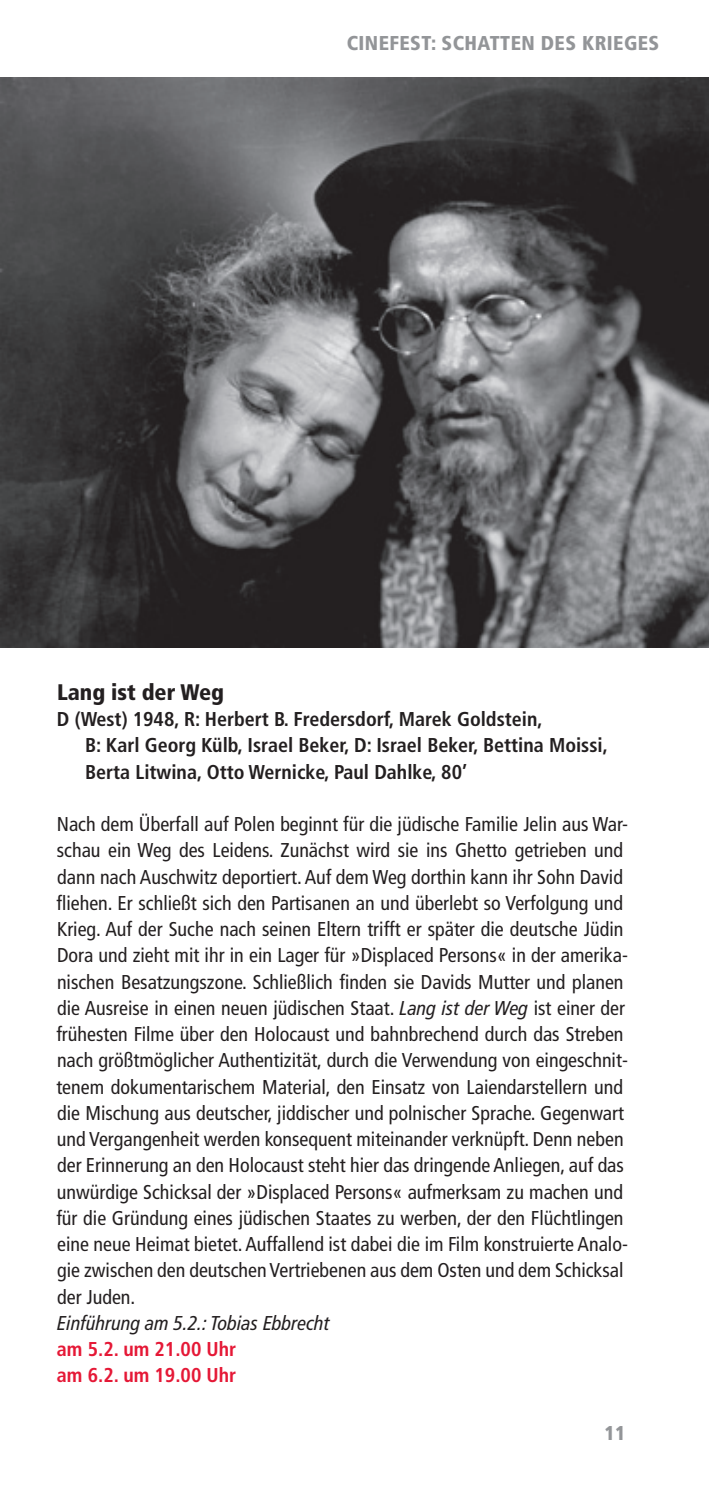
<style>
.page{position:relative;width:709px;height:1489px;background:#fff}
.page>*{position:absolute;margin:0;border:0;box-sizing:border-box;transform-origin:0 0}
.t1{font:900 condensed 22.5px "Frutiger LT Com";color:#231f20}
.t2{font:condensed 20px/26.2px "Frutiger LT Com";color:#231f20}
.t3{font:700 condensed 20px/26.2px "Frutiger LT Com";color:#231f20}
.t4{font:700 condensed 20px/26.2px "Frutiger LT Com";color:#e51836}
.t5{font:italic condensed 20px "Frutiger LT Com";color:#231f20}
.t6{font:900 condensed 20px "Frutiger LT Com";letter-spacing:.02em;color:#939598}
.s1{font-style:italic}
</style>
<div class="page">
<img style="left:0;top:78px;width:709px;height:569px">
<p class="t6" style="left:347px;top:31px;width:314px">CINEFEST: SCHATTEN DES KRIEGES</p>
<p class="t1" style="left:57px;top:678px;width:168px">Lang ist der Weg</p>
<p class="t3" style="left:85px;top:706px;width:524px;text-indent:-28px">D (West) 1948, R: Herbert B. Fredersdorf, Marek Goldstein,<br>B: Karl Georg Külb, Israel Beker, D: Israel Beker, Bettina Moissi,<br>Berta Litwina, Otto Wernicke, Paul Dahlke, 80’</p>
<p class="t2" style="left:56px;top:811px;width:573px">Nach dem Überfall auf Polen beginnt für die jüdische Familie Jelin aus War&shy;schau ein Weg des Leidens. Zunächst wird sie ins Ghetto getrieben und dann nach Auschwitz deportiert. Auf dem Weg dorthin kann ihr Sohn David fliehen. Er schließt sich den Partisanen an und überlebt so Verfolgung und Krieg. Auf der Suche nach seinen Eltern trifft er später die deutsche Jüdin Dora und zieht mit ihr in ein Lager für »Displaced Persons« in der amerika&shy;nischen Besatzungszone. Schließlich finden sie Davids Mutter und planen die Ausreise in einen neuen jüdischen Staat. <span class="s1">Lang ist der Weg</span> ist einer der frühesten Filme über den Holocaust und bahnbrechend durch das Streben nach größtmöglicher Authentizität, durch die Verwendung von eingeschnit&shy;tenem dokumentarischem Material, den Einsatz von Laiendarstellern und die Mischung aus deutscher, jiddischer und polnischer Sprache. Gegenwart und Vergangenheit werden konsequent miteinander verknüpft. Denn neben der Erinnerung an den Holocaust steht hier das dringende Anliegen, auf das unwürdige Schicksal der »Displaced Persons« aufmerksam zu machen und für die Gründung eines jüdischen Staates zu werben, der den Flüchtlingen eine neue Heimat bietet. Auffallend ist dabei die im Film konstruierte Analo&shy;gie zwischen den deutschen Vertriebenen aus dem Osten und dem Schicksal der Juden.</p>
<p class="t5" style="left:57px;top:1311px;width:274px">Einführung am 5.2.: Tobias Ebbrecht</p>
<p class="t4" style="left:57px;top:1335px;width:181px">am 5.2. um 21.00 Uhr am 6.2. um 19.00 Uhr</p>
<p class="t6" style="left:604px;top:1420px;width:23px">11</p>
</div>
